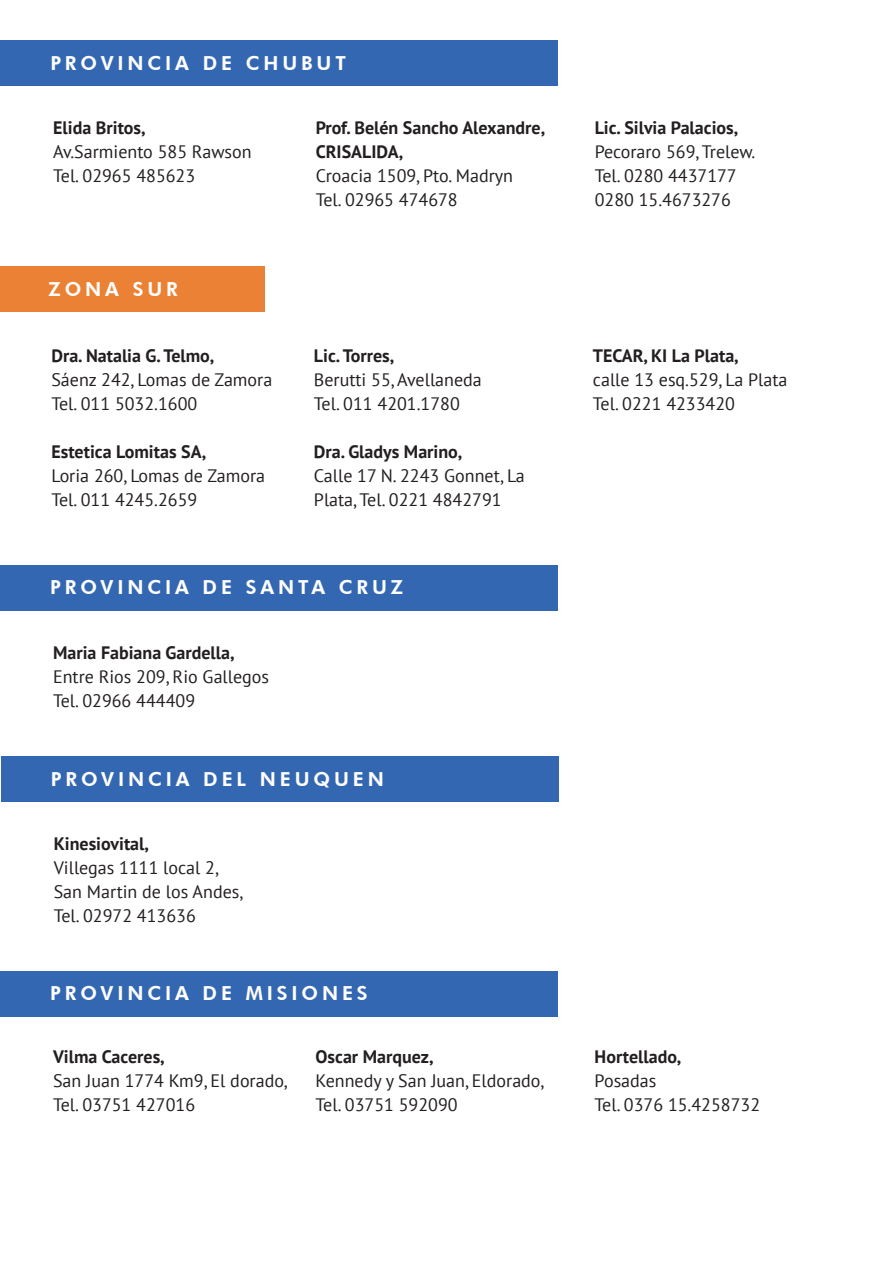
<style>
.page{position:relative;width:893px;height:1263px;background:#fff}
.page>*{position:absolute;margin:0;border:0;box-sizing:border-box;transform-origin:0 0}
.t1{font:800 19.35px "Futura BT";letter-spacing:.2em;color:#fff}
.t2{font:18px/24px "PT Sans";color:#231f20}
.t3{font:700 18px/24px "PT Sans";color:#231f20}
</style>
<div class="page">
<div style="left:0;top:40px;width:558px;height:45px;background:#3467b1"></div>
<div style="left:0;top:565px;width:558px;height:45px;background:#3467b1"></div>
<div style="left:0;top:972px;width:558px;height:45px;background:#3467b1"></div>
<div style="left:1px;top:757px;width:557px;height:45px;background:#3467b1"></div>
<div style="left:0;top:267px;width:265px;height:45px;background:#eb8134"></div>
<p class="t1" style="left:50px;top:52px;width:297px">PROVINCIA DE CHUBUT</p>
<p class="t3" style="left:53px;top:115px;width:94px">Elida Britos,</p>
<p class="t2" style="left:53px;top:139px;width:200px">Av.Sarmiento 585 Rawson<br>Tel. 02965 485623</p>
<p class="t1" style="left:49px;top:277px;width:131px">ZONA SUR</p>
<p class="t3" style="left:51px;top:343px;width:164px">Dra. Natalia G. Telmo,</p>
<p class="t2" style="left:51px;top:367px;width:222px">Sáenz 242, Lomas de Zamora<br>Tel. 011 5032.1600</p>
<p class="t3" style="left:51px;top:439px;width:156px">Estetica Lomitas SA,</p>
<p class="t2" style="left:51px;top:463px;width:215px">Loria 260, Lomas de Zamora<br>Tel. 011 4245.2659</p>
<p class="t3" style="left:316px;top:115px;width:231px">Prof. Belén Sancho Alexandre,<br>CRISALIDA,</p>
<p class="t2" style="left:316px;top:163px;width:199px">Croacia 1509, Pto. Madryn<br>Tel. 02965 474678</p>
<p class="t3" style="left:314px;top:343px;width:82px">Lic. Torres,</p>
<p class="t2" style="left:314px;top:367px;width:169px">Berutti 55, Avellaneda<br>Tel. 011 4201.1780</p>
<p class="t3" style="left:314px;top:439px;width:149px">Dra. Gladys Marino,</p>
<p class="t2" style="left:314px;top:463px;width:212px">Calle 17 N. 2243 Gonnet, La<br>Plata, Tel. 0221 4842791</p>
<p class="t1" style="left:50px;top:575px;width:354px">PROVINCIA DE SANTA CRUZ</p>
<p class="t3" style="left:53px;top:640px;width:183px">Maria Fabiana Gardella,</p>
<p class="t2" style="left:53px;top:664px;width:217px">Entre Rios 209, Rio Gallegos<br>Tel. 02966 444409</p>
<p class="t1" style="left:51px;top:767px;width:334px">PROVINCIA DEL NEUQUEN</p>
<p class="t3" style="left:54px;top:832px;width:96px">Kinesiovital,</p>
<p class="t2" style="left:54px;top:856px;width:191px">Villegas 1111 local 2,<br>San Martin de los Andes,<br>Tel. 02972 413636</p>
<p class="t1" style="left:50px;top:982px;width:319px">PROVINCIA DE MISIONES</p>
<p class="t3" style="left:53px;top:1044px;width:113px">Vilma Caceres,</p>
<p class="t2" style="left:53px;top:1068px;width:236px">San Juan 1774 Km9, El dorado,<br>Tel. 03751 427016</p>
<p class="t3" style="left:316px;top:1044px;width:119px">Oscar Marquez,</p>
<p class="t2" style="left:316px;top:1068px;width:230px">Kennedy y San Juan, Eldorado,<br>Tel. 03751 592090</p>
<p class="t3" style="left:595px;top:115px;width:145px">Lic. Silvia Palacios,</p>
<p class="t2" style="left:595px;top:139px;width:162px">Pecoraro 569, Trelew.<br>Tel. 0280 4437177<br>0280 15.4673276</p>
<p class="t3" style="left:593px;top:343px;width:147px">TECAR, KI La Plata,</p>
<p class="t2" style="left:593px;top:367px;width:196px">calle 13 esq.529, La Plata<br>Tel. 0221 4233420</p>
<p class="t3" style="left:595px;top:1044px;width:88px">Hortellado,</p>
<p class="t2" style="left:595px;top:1068px;width:167px">Posadas<br>Tel. 0376 15.4258732</p>
</div>
